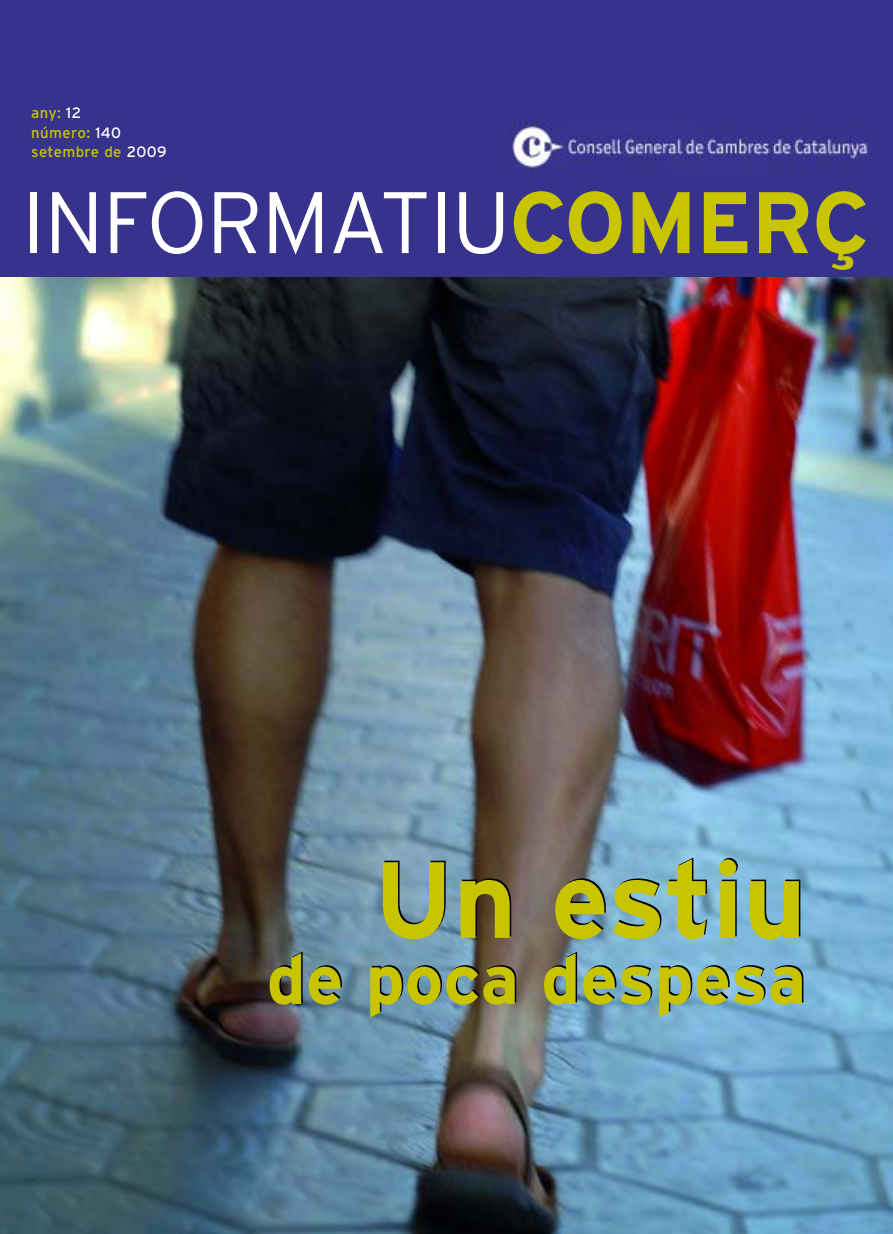
<style>
.page{position:relative;width:893px;height:1234px;background:#fff}
.page>*{position:absolute;margin:0;border:0;box-sizing:border-box;transform-origin:0 0}
.t1{font:700 108px "Interstate";color:#c8c500}
.t2{font:300 87px "Interstate";letter-spacing:-.015em;color:#fff}
.t3{font:700 69.6px "Interstate";color:#c8c500}
.t4{font:15px/19.5px "Interstate";letter-spacing:.025em;color:#c8c500}
.s1{color:#fff}
.s2{font-weight:700;color:#c8c500}
</style>
<div class="page">
<img style="left:0;top:277px;width:893px;height:956px">
<div style="left:0;top:0;width:893px;height:277px;background:#37338d"></div>
<img style="left:508px;top:123px;width:360px;height:48px">
<p class="t4" style="left:31px;top:103px;width:137px">any: <span class="s1">12<br></span>número: <span class="s1">140 </span>setembre de <span class="s1">2009</span></p>
<h2 class="t2" style="left:22px;top:172px;width:850px">INFORMATIU<span class="s2">COMERÇ</span></h2>
<h1 class="t1" style="left:374px;top:837px;width:434px">Un estiu</h1>
<h3 class="t3" style="left:267px;top:938px;width:541px">de poca despesa</h3>
</div>
